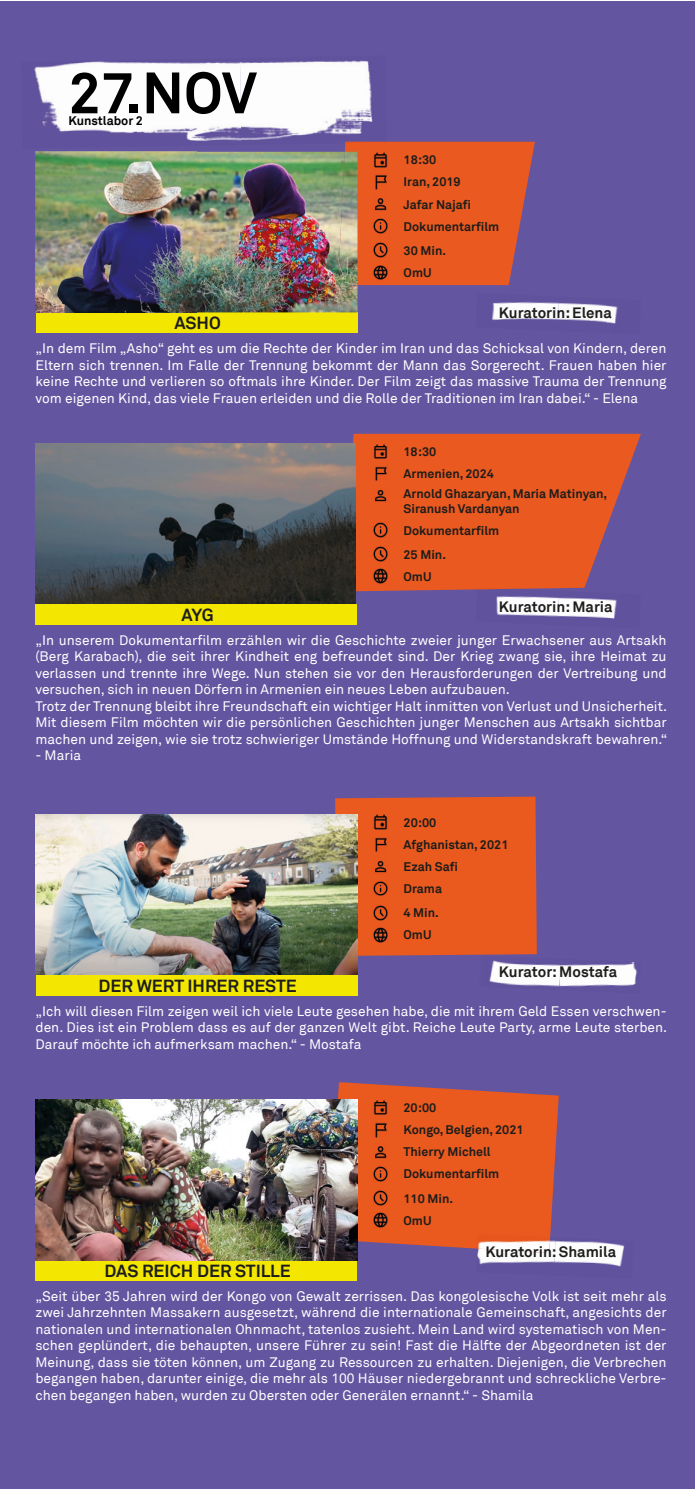
<style>
.page{position:relative;width:695px;height:1489px;background:#fff}
.page>*{position:absolute;margin:0;border:0;box-sizing:border-box;transform-origin:0 0}
.t1{font:700 57.5px "Akkurat";color:#000}
.t2{font:700 17.5px "Akkurat";color:#1d1d1b}
.t3{font:700 15px "Akkurat";color:#1d1d1b}
.t4{font:13.75px/16.5px "Akkurat";color:#fff;text-align:justify}
.t5{font:700 12.5px/22px "Akkurat";color:#1d1d1b}
.t6{font:700 12.5px "Akkurat";color:#000}
</style>
<div class="page">
<div style="left:0;top:1px;width:694px;height:1487px;background:#6455a0"></div>
<svg style="left:353px;top:434px;width:287px;height:157px;fill:#ea591f"></svg>
<svg style="left:338px;top:142px;width:197px;height:143px"></svg>
<img style="left:34px;top:61px;width:206px;height:80px">
<img style="left:240px;top:60px;width:147px;height:85px">
<img style="left:345px;top:142px;width:42px;height:1px">
<div style="left:36px;top:312px;width:321px;height:21px;background:#f3e600"></div>
<img style="left:36px;top:152px;width:302px;height:80px">
<img style="left:36px;top:232px;width:321px;height:80px">
<img style="left:338px;top:152px;width:19px;height:133px">
<img style="left:372px;top:152px;width:16px;height:16px">
<img style="left:372px;top:174px;width:16px;height:16px">
<img style="left:372px;top:196px;width:16px;height:16px">
<img style="left:372px;top:218px;width:16px;height:16px">
<img style="left:372px;top:242px;width:16px;height:16px">
<img style="left:372px;top:264px;width:16px;height:16px">
<div style="left:35px;top:604px;width:322px;height:20px;background:#f3e600"></div>
<img style="left:35px;top:443px;width:320px;height:161px">
<img style="left:372px;top:443px;width:16px;height:16px">
<img style="left:372px;top:465px;width:16px;height:16px">
<img style="left:372px;top:487px;width:16px;height:16px">
<img style="left:372px;top:522px;width:16px;height:16px">
<img style="left:372px;top:546px;width:16px;height:16px">
<img style="left:372px;top:568px;width:16px;height:16px">
<div style="left:335px;top:796px;width:201px;height:159px;background:#ea591e"></div>
<div style="left:35px;top:974px;width:322px;height:21px;background:#f3e600"></div>
<img style="left:35px;top:814px;width:322px;height:160px">
<img style="left:372px;top:814px;width:16px;height:16px">
<img style="left:372px;top:836px;width:16px;height:16px">
<img style="left:372px;top:858px;width:16px;height:16px">
<img style="left:372px;top:880px;width:16px;height:16px">
<img style="left:372px;top:904px;width:16px;height:16px">
<img style="left:372px;top:926px;width:16px;height:16px">
<svg style="left:338px;top:1082px;width:220px;height:170px"></svg>
<div style="left:35px;top:1260px;width:322px;height:20px;background:#f3e600"></div>
<img style="left:35px;top:1099px;width:322px;height:161px">
<img style="left:372px;top:1099px;width:16px;height:16px">
<img style="left:372px;top:1121px;width:16px;height:16px">
<img style="left:372px;top:1143px;width:16px;height:16px">
<img style="left:372px;top:1165px;width:16px;height:16px">
<img style="left:372px;top:1189px;width:16px;height:17px">
<img style="left:372px;top:1211px;width:16px;height:17px">
<img style="left:492px;top:302px;width:65px;height:18px">
<img style="left:557px;top:302px;width:61px;height:22px">
<img style="left:475px;top:589px;width:84px;height:28px">
<img style="left:557px;top:591px;width:60px;height:28px">
<img style="left:477px;top:587px;width:36px;height:2px">
<img style="left:560px;top:962px;width:77px;height:25px">
<img style="left:489px;top:960px;width:71px;height:27px">
<img style="left:475px;top:1237px;width:78px;height:27px">
<img style="left:553px;top:1237px;width:71px;height:30px">
<img style="left:476px;top:1233px;width:74px;height:19px">
<h1 class="t1" style="left:68px;top:57px;width:190px">27.NOV</h1>
<p class="t6" style="left:68px;top:113px;width:76px">Kunstlabor 2</p>
<p class="t2" style="left:174px;top:312px;width:48px">ASHO</p>
<p class="t5" style="left:403px;top:149px;width:34px">18:30</p>
<p class="t5" style="left:403px;top:171px;width:97px">Iran, 2019<br>Jafar Najafi<br>Dokumentarfilm</p>
<p class="t5" style="left:403px;top:239px;width:44px">30 Min.<br>OmU</p>
<p class="t3" style="left:498px;top:303px;width:114px">Kuratorin: Elena</p>
<p class="t4" style="left:36px;top:340px;width:632px">„In dem Film „Asho“ geht es um die Rechte der Kinder im Iran und das Schicksal von Kindern, deren Eltern sich trennen. Im Falle der Trennung bekommt der Mann das Sorgerecht. Frauen haben hier keine Rechte und verlieren so oftmals ihre Kinder. Der Film zeigt das massive Trauma der Trennung vom eigenen Kind, das viele Frauen erleiden und die Rolle der Traditionen im Iran dabei.“ - Elena</p>
<p class="t2" style="left:181px;top:603px;width:34px">AYG</p>
<p class="t5" style="left:403px;top:440px;width:92px">18:30<br>Armenien, 2024</p>
<p class="t5" style="left:403px;top:486px;width:205px;line-height:15px">Arnold Ghazaryan, Maria Matinyan,<br>Siranush Vardanyan</p>
<p class="t5" style="left:403px;top:518px;width:97px;line-height:24px">Dokumentarfilm<br>25 Min.</p>
<p class="t5" style="left:403px;top:565px;width:29px">OmU</p>
<p class="t3" style="left:499px;top:597px;width:115px">Kuratorin: Maria</p>
<p class="t4" style="left:35px;top:632px;width:633px;text-align:left">„In unserem Dokumentarfilm erzählen wir die Geschichte zweier junger Erwachsener aus Artsakh (Berg Karabach), die seit ihrer Kindheit eng befreundet sind. Der Krieg zwang sie, ihre Heimat zu verlassen und trennte ihre Wege. Nun stehen sie vor den Herausforderungen der Vertreibung und versuchen, sich in neuen Dörfern in Armenien ein neues Leben aufzubauen.<br>Trotz der Trennung bleibt ihre Freundschaft ein wichtiger Halt inmitten von Verlust und Unsicherheit.<br>Mit diesem Film möchten wir die persönlichen Geschichten junger Menschen aus Artsakh sichtbar machen und zeigen, wie sie trotz schwieriger Umstände Hoffnung und Widerstandskraft bewahren.“</p>
<p class="t4" style="left:35px;top:747px;width:47px">- Maria</p>
<p class="t2" style="left:98px;top:974px;width:200px">DER WERT IHRER RESTE</p>
<p class="t5" style="left:403px;top:811px;width:106px">20:00<br>Afghanistan, 2021<br>Ezah Safi<br>Drama</p>
<p class="t5" style="left:403px;top:901px;width:37px">4 Min.<br>OmU</p>
<p class="t3" style="left:499px;top:962px;width:120px">Kurator: Mostafa</p>
<p class="t4" style="left:35px;top:1002px;width:633px">„Ich will diesen Film zeigen weil ich viele Leute gesehen habe, die mit ihrem Geld Essen verschwen&shy;den. Dies ist ein Problem dass es auf der ganzen Welt gibt. Reiche Leute Party, arme Leute sterben.<br>Darauf möchte ich aufmerksam machen.“ - Mostafa</p>
<p class="t5" style="left:403px;top:1096px;width:122px">20:00<br>Kongo, Belgien, 2021<br>Thierry Michell<br>Dokumentarfilm</p>
<p class="t5" style="left:403px;top:1187px;width:51px">110 Min.<br>OmU</p>
<p class="t2" style="left:104px;top:1259px;width:188px">DAS REICH DER STILLE</p>
<p class="t3" style="left:485px;top:1241px;width:132px">Kuratorin: Shamila</p>
<p class="t4" style="left:35px;top:1287px;width:632px">„Seit über 35 Jahren wird der Kongo von Gewalt zerrissen. Das kongolesische Volk ist seit mehr als zwei Jahrzehnten Massakern ausgesetzt, während die internationale Gemeinschaft, angesichts der nationalen und internationalen Ohnmacht, tatenlos zusieht. Mein Land wird systematisch von Men&shy;schen geplündert, die behaupten, unsere Führer zu sein! Fast die Hälfte der Abgeordneten ist der Meinung, dass sie töten können, um Zugang zu Ressourcen zu erhalten. Diejenigen, die Verbrechen begangen haben, darunter einige, die mehr als 100 Häuser niedergebrannt und schreckliche Verbre&shy;chen begangen haben, wurden zu Obersten oder Generälen ernannt.“ - Shamila</p>
</div>
